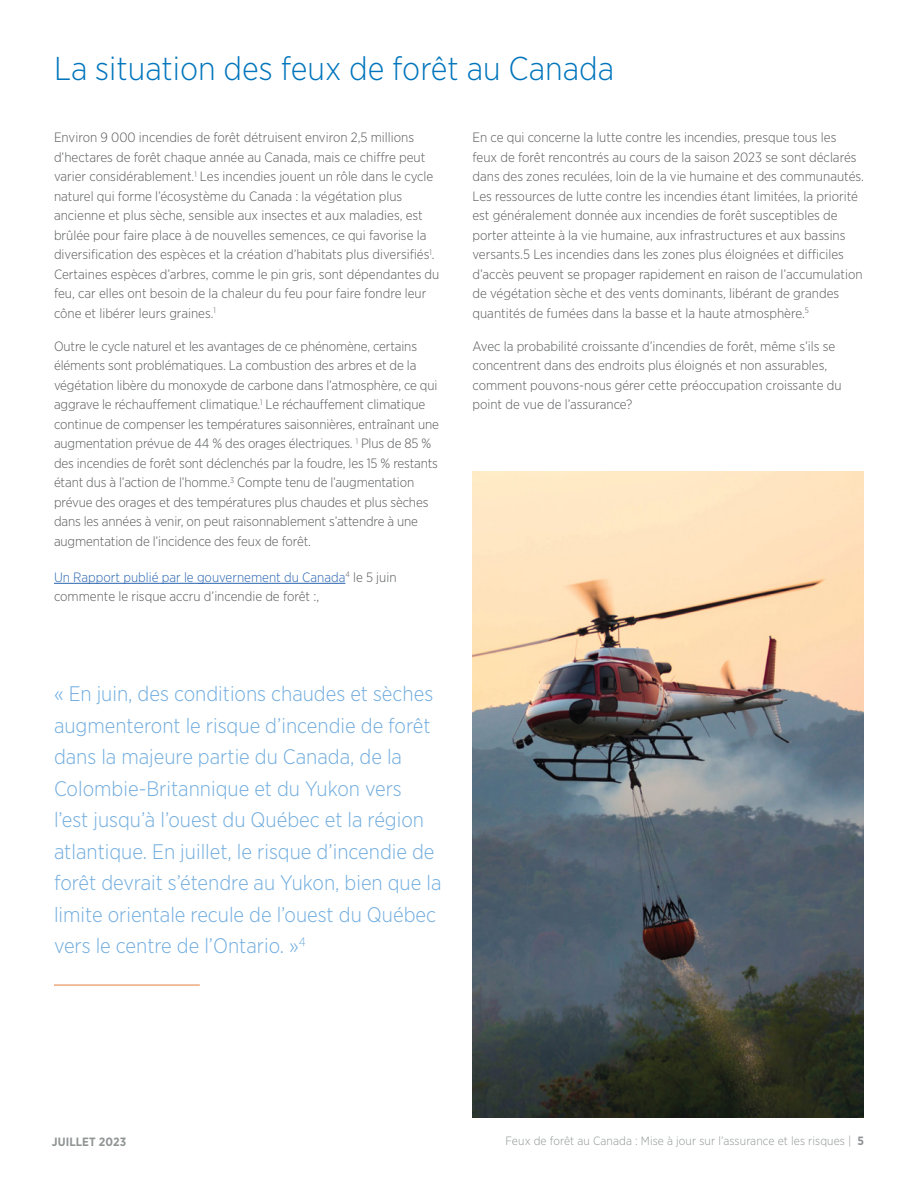
<style>
.page{position:relative;width:918px;height:1188px;background:#fff}
.page>*{position:absolute;margin:0;border:0;box-sizing:border-box;transform-origin:0 0}
.t1{font:300 33px "Gotham Narrow";color:#0075bc}
.t2{font:300 21px/31.5px "Gotham Narrow";color:#70acde}
.t3{font:300 13.5px/19.5px "Gotham Narrow";color:#58595b}
.t4{font:300 12px "Gotham Narrow";letter-spacing:.01em;color:#919595}
.t5{font:700 12px "Gotham Narrow";letter-spacing:.01em;color:#919595}
.s1{color:#2864b0}
.s2{font-weight:700}
</style>
<div class="page">
<hr style="left:54px;top:985px;width:146px;height:1px;background:#e27f3a">
<hr style="left:54px;top:583px;width:291px;height:1px;background:#2864b0">
<img style="left:472px;top:472px;width:392px;height:646px">
<h1 class="t1" style="left:54px;top:49px;width:562px">La situation des feux de forêt au Canada</h1>
<p class="t3" style="left:54px;top:128px;width:387px">Environ 9 000 incendies de forêt détruisent environ 2,5 millions d’hectares de forêt chaque année au Canada, mais ce chiffre peut varier considérablement.<sup>1</sup> Les incendies jouent un rôle dans le cycle naturel qui forme l’écosystème du Canada : la végétation plus ancienne et plus sèche, sensible aux insectes et aux maladies, est brûlée pour faire place à de nouvelles semences, ce qui favorise la diversification des espèces et la création d’habitats plus diversifiés<sup>1</sup>.<br>Certaines espèces d’arbres, comme le pin gris, sont dépendantes du feu, car elles ont besoin de la chaleur du feu pour faire fondre leur cône et libérer leurs graines.<sup>1</sup></p>
<p class="t3" style="left:54px;top:336px;width:387px">Outre le cycle naturel et les avantages de ce phénomène, certains éléments sont problématiques. La combustion des arbres et de la végétation libère du monoxyde de carbone dans l’atmosphère, ce qui aggrave le réchauffement climatique.<sup>1</sup> Le réchauffement climatique continue de compenser les températures saisonnières, entraînant une augmentation prévue de 44 % des orages électriques. <sup>1</sup> Plus de 85 % des incendies de forêt sont déclenchés par la foudre, les 15 % restants étant dus à l’action de l’homme.<sup>3</sup> Compte tenu de l’augmentation prévue des orages et des températures plus chaudes et plus sèches dans les années à venir, on peut raisonnablement s’attendre à une augmentation de l’incidence des feux de forêt.</p>
<p class="t3" style="left:54px;top:567px;width:344px"><span class="s1">Un Rapport publié par le gouvernement du Canada</span><sup>4</sup> le 5 juin commente le risque accru d’incendie de forêt :,</p>
<p class="t3" style="left:472px;top:127px;width:393px">En ce qui concerne la lutte contre les incendies, presque tous les feux de forêt rencontrés au cours de la saison 2023 se sont déclarés dans des zones reculées, loin de la vie humaine et des communautés.<br>Les ressources de lutte contre les incendies étant limitées, la priorité est généralement donnée aux incendies de forêt susceptibles de porter atteinte à la vie humaine, aux infrastructures et aux bassins versants.5 Les incendies dans les zones plus éloignées et difficiles d’accès peuvent se propager rapidement en raison de l’accumulation de végétation sèche et des vents dominants, libérant de grandes quantités de fumées dans la basse et la haute atmosphère.<sup>5</sup></p>
<p class="t3" style="left:472px;top:336px;width:371px">Avec la probabilité croissante d’incendies de forêt, même s’ils se concentrent dans des endroits plus éloignés et non assurables, comment pouvons-nous gérer cette préoccupation croissante du point de vue de l’assurance?</p>
<p class="t2" style="left:54px;top:678px;width:389px">« En juin, des conditions chaudes et sèches augmenteront le risque d’incendie de forêt dans la majeure partie du Canada, de la Colombie-Britannique et du Yukon vers<br>l’est jusqu’à l’ouest du Québec et la région atlantique. En juillet, le risque d’incendie de forêt devrait s’étendre au Yukon, bien que la limite orientale recule de l’ouest du Québec vers le centre de l’Ontario. »<sup>4</sup></p>
<p class="t5" style="left:52px;top:1134px;width:76px">JUILLET 2023</p>
<p class="t4" style="left:505px;top:1134px;width:360px">Feux de forêt au Canada : Mise à jour sur l’assurance et les risques | <span class="s2">5</span></p>
</div>
